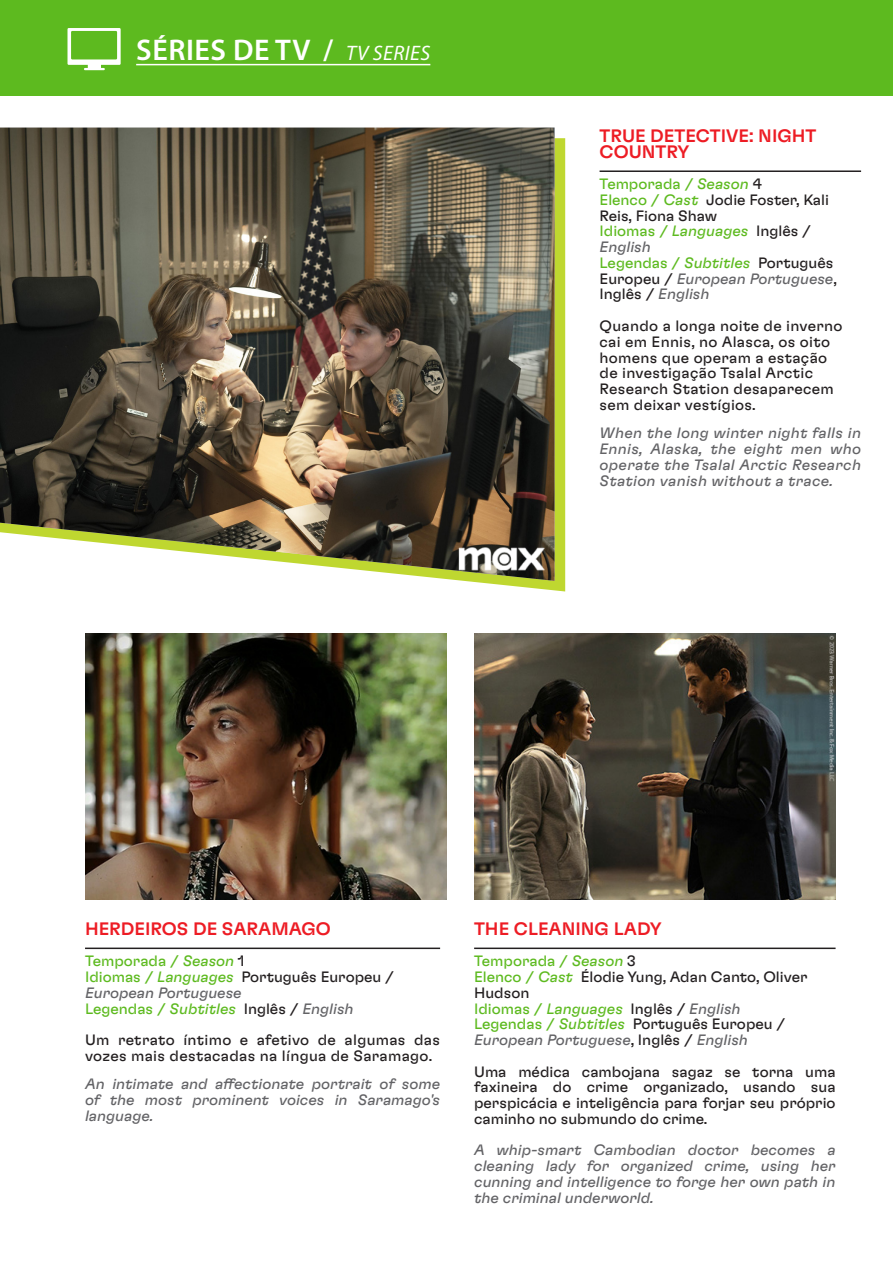
<style>
.page{position:relative;width:893px;height:1263px;background:#fff}
.page>*{position:absolute;margin:0;border:0;box-sizing:border-box;transform-origin:0 0}
.t1{font:600 30px "Myriad Pro";letter-spacing:.02em;color:#fff}
.t2{font:18px/15.8px "GT Flexa VAR";color:#ed1c24}
.t3{font:15px/15.8px "GT Flexa VAR";color:#636366;text-align:justify}
.t4{font:15px/15.8px "GT Flexa VAR";color:#231f20}
.t5{font:15px/15.8px "GT Flexa VAR";letter-spacing:.02em;color:#231f20}
.t6{font:15px/15.8px "GT Flexa VAR";color:#5dba1f}
.s1{font-weight:400;font-style:italic;font-size:21px}
.s2{color:#231f20}
.s3{color:#5dba1f}
.s4{color:#636366}
</style>
<div class="page">
<img style="left:474px;top:634px;width:362px;height:265px">
<hr style="left:474px;top:947px;width:362px;height:2px;background:#231f20">
<img style="left:85px;top:634px;width:361px;height:265px">
<hr style="left:85px;top:947px;width:355px;height:2px;background:#231f20">
<svg style="left:466px;top:138px;width:99px;height:453px;background:#c4da41"></svg>
<img style="left:0;top:128px;width:555px;height:453px">
<hr style="left:600px;top:170px;width:261px;height:2px;background:#231f20">
<img style="left:242px;top:319px;width:307px;height:257px">
<div style="left:0;top:0;width:893px;height:96px;background:#5dba1f"></div>
<hr style="left:136px;top:64px;width:294px;height:1px;background:#fff">
<svg style="left:67px;top:28px;width:54px;height:42px"></svg>
<p class="t1" style="left:136px;top:31px;width:295px">SÉRIES DE TV / <span class="s1">TV SERIES</span></p>
<p class="t2" style="left:600px;top:128px;width:218px">TRUE DETECTIVE: NIGHT<br>COUNTRY</p>
<p class="t6" style="left:600px;top:176px;width:164px">Temporada / Season <span class="s2">4</span></p>
<p class="t4" style="left:600px;top:192px;width:231px"><span class="s3">Elenco / Cast</span> Jodie Foster, Kali<br>Reis, Fiona Shaw</p>
<p class="t6" style="left:600px;top:224px;width:213px">Idiomas / Languages <span class="s2">Inglês /<br></span><span class="s4">English</span></p>
<p class="t4" style="left:600px;top:255px;width:239px"><span class="s3">Legendas / Subtitles</span> Português<br>Europeu / <span class="s4">European Portuguese</span>,<br>Inglês / <span class="s4">English</span></p>
<p class="t5" style="left:600px;top:318px;width:244px">Quando a longa noite de inverno cai em Ennis, no Alasca, os oito homens que operam a estação de investigação Tsalal Arctic<br>Research Station desaparecem sem deixar vestígios.</p>
<p class="t3" style="left:600px;top:425px;width:263px">When the long winter night falls in Ennis, Alaska, the eight men who operate the Tsalal Arctic Research Station vanish without a trace.</p>
<p class="t2" style="left:85px;top:921px;width:247px">HERDEIROS DE SARAMAGO</p>
<p class="t6" style="left:85px;top:953px;width:161px">Temporada / Season <span class="s2">1</span></p>
<p class="t3" style="left:85px;top:969px;width:310px"><span class="s3">Idiomas / Languages</span> <span class="s2">Português Europeu /<br></span>European Portuguese</p>
<p class="t6" style="left:85px;top:1001px;width:270px">Legendas / Subtitles <span class="s2">Inglês /</span> <span class="s4">English</span></p>
<p class="t5" style="left:85px;top:1032px;width:357px">Um retrato íntimo e afetivo de algumas das vozes mais destacadas na língua de Saramago.</p>
<p class="t3" style="left:85px;top:1076px;width:357px">An intimate and affectionate portrait of some of the most prominent voices in Saramago's language.</p>
<p class="t2" style="left:474px;top:921px;width:189px">THE CLEANING LADY</p>
<p class="t6" style="left:474px;top:953px;width:163px">Temporada / Season <span class="s2">3</span></p>
<p class="t4" style="left:474px;top:969px;width:335px"><span class="s3">Elenco / Cast</span> Élodie Yung, Adan Canto, Oliver<br>Hudson</p>
<p class="t6" style="left:474px;top:1001px;width:268px">Idiomas / Languages <span class="s2">Inglês /</span> <span class="s4">English</span></p>
<p class="t4" style="left:474px;top:1016px;width:313px"><span class="s3">Legendas / Subtitles</span> Português Europeu /<br><span class="s4">European Portuguese</span>, Inglês / <span class="s4">English</span></p>
<p class="t4" style="left:474px;top:1064px;width:363px;text-align:justify">Uma médica cambojana sagaz se torna uma faxineira do crime organizado, usando sua perspicácia e inteligência para forjar seu próprio caminho no submundo do crime.</p>
<p class="t3" style="left:474px;top:1142px;width:363px">A whip-smart Cambodian doctor becomes a cleaning lady for organized crime, using her cunning and intelligence to forge her own path in the criminal underworld.</p>
</div>
